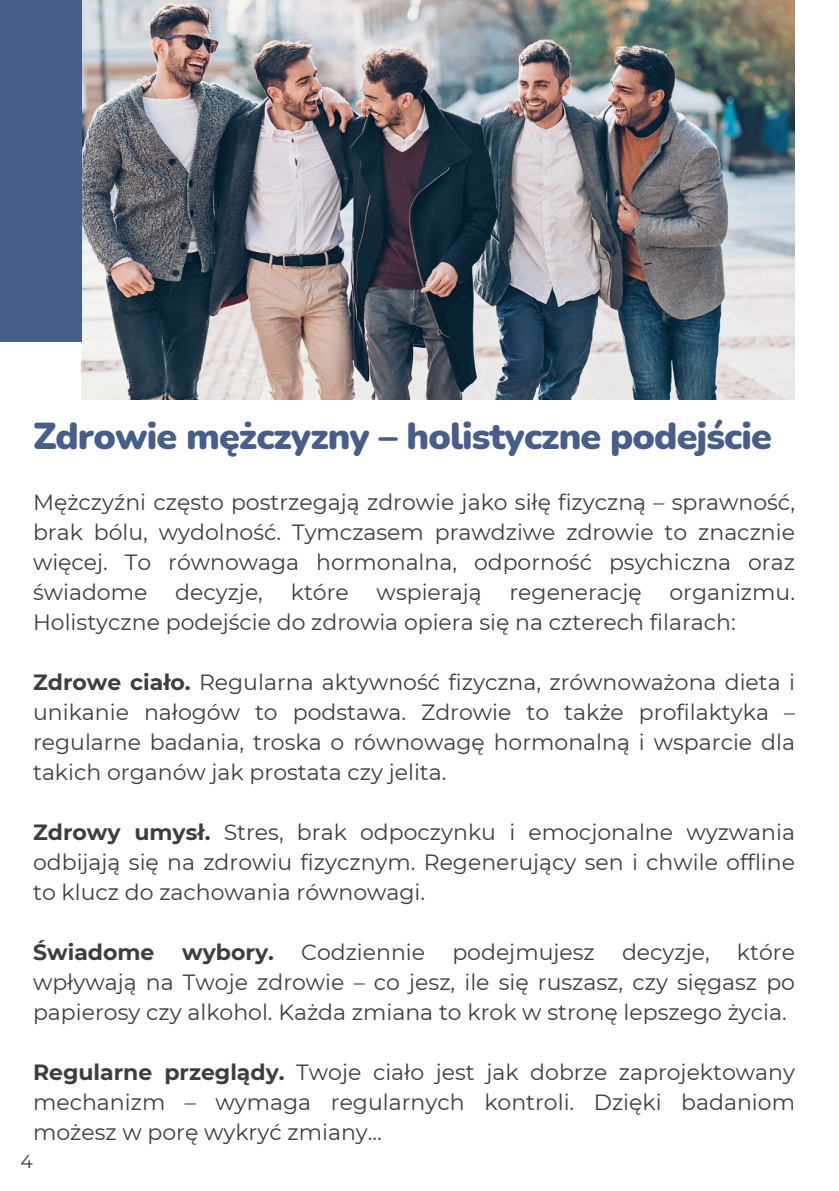
<style>
.page{position:relative;width:839px;height:1191px;background:#fff}
.page>*{position:absolute;margin:0;border:0;box-sizing:border-box;transform-origin:0 0}
.t1{font:900 37.6px "Nunito";letter-spacing:-.025em;color:#475d8a}
.t2{font:22px/30px "Montserrat";color:#413d3c;text-align:justify}
.t3{font:700 22px "Montserrat";color:#413d3c}
.t4{font:18.8px "Montserrat";color:#413d3c}
.s1{font-weight:700}
</style>
<div class="page">
<img style="left:82px;top:0;width:712px;height:399px">
<div style="left:0;top:0;width:82px;height:341px;background:#475d8a"></div>
<p class="t1" style="left:33px;top:411px;width:740px">Zdrowie mężczyzny – holistyczne podejście</p>
<p class="t2" style="left:33px;top:487px;width:763px">Mężczyźni często postrzegają zdrowie jako siłę fizyczną – sprawność, brak bólu, wydolność. Tymczasem prawdziwe zdrowie to znacznie więcej. To równowaga hormonalna, odporność psychiczna oraz świadome</p>
<p class="t2" style="left:175px;top:577px;width:89px">decyzje,</p>
<p class="t2" style="left:291px;top:577px;width:60px">które</p>
<p class="t2" style="left:376px;top:577px;width:106px">wspierają</p>
<p class="t2" style="left:509px;top:577px;width:134px">regenerację</p>
<p class="t2" style="left:33px;top:577px;width:763px;text-indent:636px">organizmu.<br>Holistyczne podejście do zdrowia opiera się na czterech filarach:</p>
<h1 class="t2" style="left:33px;top:667px;width:763px"><span class="s1">Zdrowe ciało.</span> Regularna aktywność fizyczna, zrównoważona dieta i unikanie nałogów to podstawa. Zdrowie to także profilaktyka – regularne badania, troska o równowagę hormonalną i wsparcie dla takich organów jak prostata czy jelita.</h1>
<p class="t2" style="left:33px;top:817px;width:763px"><span class="s1">Zdrowy umysł.</span> Stres, brak odpoczynku i emocjonalne wyzwania odbijają się na zdrowiu fizycznym. Regenerujący sen i chwile offline to klucz do zachowania równowagi.</p>
<p class="t3" style="left:33px;top:939px;width:123px">Świadome</p>
<p class="t2" style="left:33px;top:937px;width:763px;text-indent:149px"><span class="s1">wybory.</span> Codziennie podejmujesz decyzje, które wpływają na Twoje zdrowie – co jesz, ile się ruszasz, czy sięgasz po papierosy czy alkohol. Każda zmiana to krok w stronę lepszego życia.</p>
<p class="t2" style="left:33px;top:1057px;width:763px"><span class="s1">Regularne przeglądy.</span> Twoje ciało jest jak dobrze zaprojektowany mechanizm – wymaga regularnych kontroli. Dzięki badaniom możesz w porę wykryć zmiany...</p>
<p class="t4" style="left:21px;top:1150px;width:14px">4</p>
</div>
